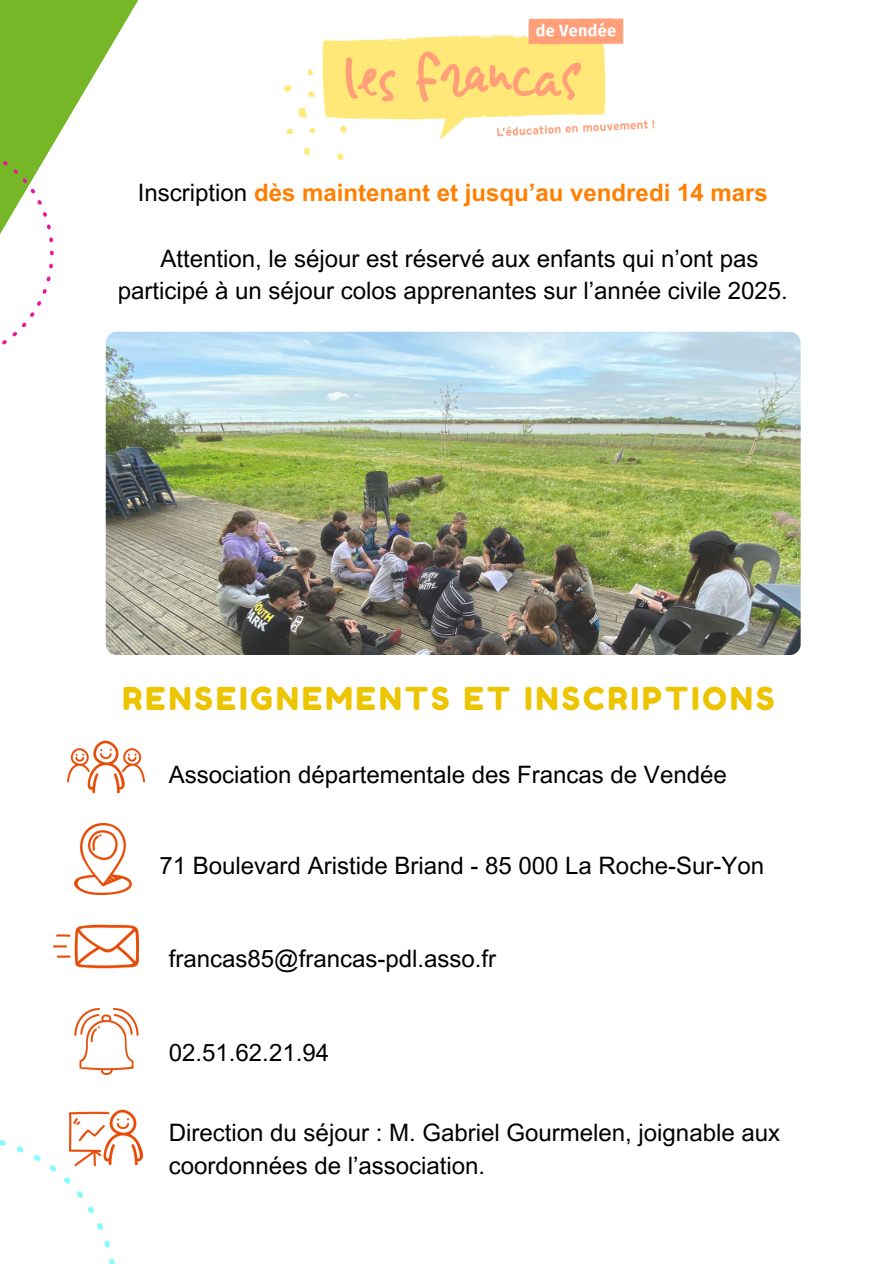
<style>
.page{position:relative;width:894px;height:1264px;background:#fff}
.page>*{position:absolute;margin:0;border:0;box-sizing:border-box;transform-origin:0 0}
.t1{font:31.5px "Fredoka One";letter-spacing:.1em;color:#edc400}
.t2{font:24px/32.7px "Arial MT Pro";color:#000;text-align:center}
.t3{font:700 24px "Arial MT Pro";color:#ff7f00}
.s1{font-weight:400;color:#000}
</style>
<div class="page">
<svg style="left:0;top:1140px;width:143px;height:123px"></svg>
<img style="left:329px;top:19px;width:325px;height:140px">
<svg style="left:0;top:0;width:329px;height:385px"></svg>
<svg style="left:0;top:142px;width:53px;height:220px"></svg>
<img style="left:54px;top:924px;width:84px;height:45px">
<img style="left:74px;top:1008px;width:65px;height:66px">
<img style="left:74px;top:823px;width:58px;height:71px">
<img style="left:67px;top:740px;width:78px;height:54px">
<img style="left:69px;top:1109px;width:73px;height:65px">
<img style="left:106px;top:332px;width:694px;height:322px;border-radius:11px">
<h1 class="t3" style="left:138px;top:184px;width:631px"><span class="s1">Inscription</span> dès maintenant et jusqu’au vendredi 14 mars</h1>
<p class="t2" style="left:118px;top:245px;width:671px">Attention, le séjour est réservé aux enfants qui n’ont pas participé à un séjour colos apprenantes sur l’année civile 2025.</p>
<p class="t1" style="left:122px;top:679px;width:653px">RENSEIGNEMENTS ET INSCRIPTIONS</p>
<p class="t2" style="left:169px;top:761px;width:559px">Association départementale des Francas de Vendée</p>
<p class="t2" style="left:159px;top:852px;width:606px">71 Boulevard Aristide Briand - 85 000 La Roche-Sur-Yon</p>
<p class="t2" style="left:169px;top:945px;width:329px">francas85@francas-pdl.asso.fr</p>
<p class="t2" style="left:169px;top:1038px;width:162px">02.51.62.21.94</p>
<p class="t2" style="left:169px;top:1119px;width:612px;text-align:left">Direction du séjour : M. Gabriel Gourmelen, joignable aux coordonnées de l’association.</p>
</div>
